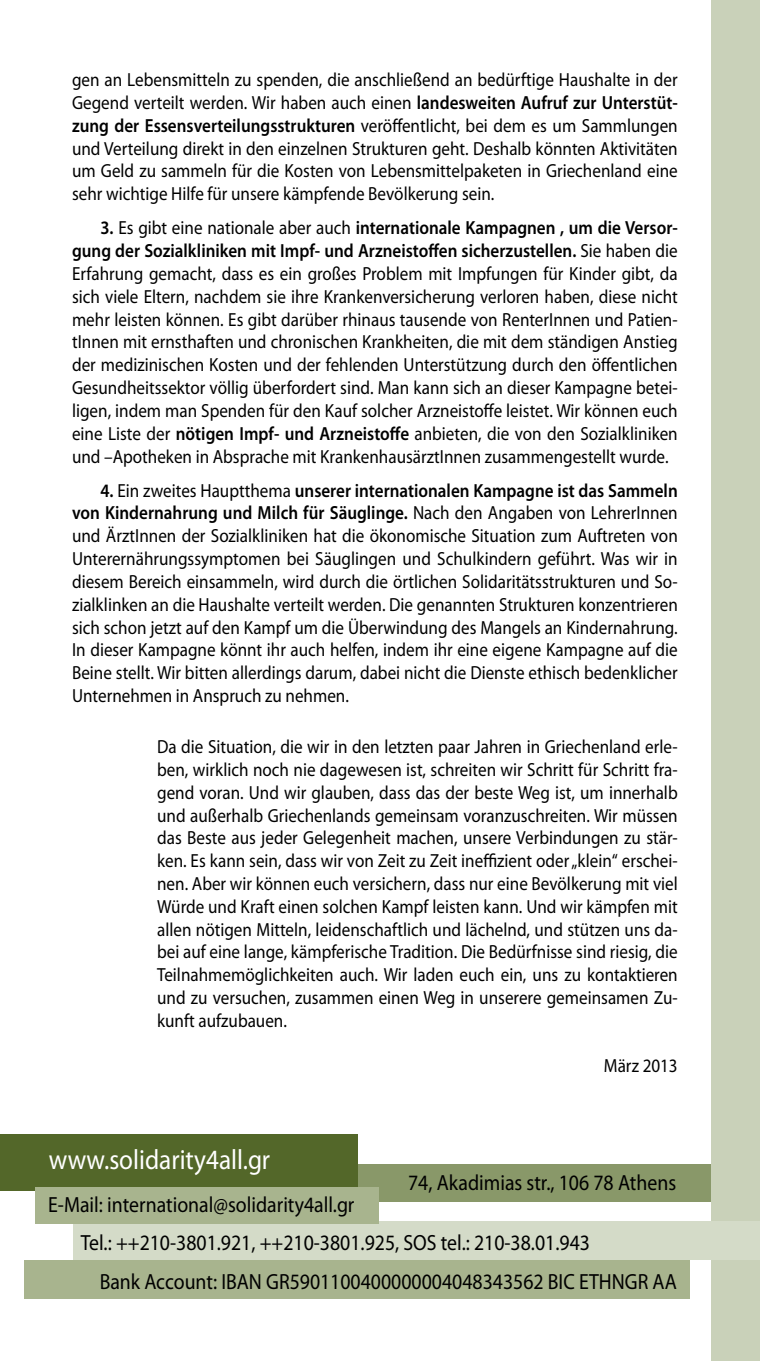
<style>
.page{position:relative;width:760px;height:1361px;background:#fff}
.page>*{position:absolute;margin:0;border:0;box-sizing:border-box;transform-origin:0 0}
.t1{font:28px "Myriad Pro";color:#fff;scale:.9 1}
.t2{font:22px "Myriad Pro";color:#000;scale:.9 1}
.t3{font:19px/22.8px "Myriad Pro";color:#000;text-align:justify;scale:.9 1}
.s1{font-weight:600}
</style>
<div class="page">
<div style="left:333px;top:1164px;width:427px;height:38px;background:#899869"></div>
<div style="left:711px;top:0;width:49px;height:1361px;background:#c9d1b9"></div>
<div style="left:74px;top:1221px;width:686px;height:38px;background:#d4dbc8"></div>
<div style="left:0;top:1134px;width:357px;height:56px;background:#536729"></div>
<div style="left:35px;top:1187px;width:343px;height:36px;background:#a8b48e"></div>
<div style="left:24px;top:1260px;width:665px;height:39px;background:#a8b48e"></div>
<p class="t3" style="left:72px;top:68px;width:674px">gen an Lebensmitteln zu spenden, die anschließend an bedürftige Haushalte in der Gegend verteilt werden. Wir haben auch einen <span class="s1">landesweiten Aufruf zur Unterstüt&shy;zung der Essensverteilungsstrukturen</span> veröffentlicht, bei dem es um Sammlungen und Verteilung direkt in den einzelnen Strukturen geht. Deshalb könnten Aktivitäten um Geld zu sammeln für die Kosten von Lebensmittelpaketen in Griechenland eine sehr wichtige Hilfe für unsere kämpfende Bevölkerung sein.</p>
<p class="t3" style="left:72px;top:216px;width:674px;text-indent:28px"><span class="s1">3.</span> Es gibt eine nationale aber auch <span class="s1">internationale Kampagnen , um die Versor&shy;gung der Sozialkliniken mit Impf- und Arzneistoffen sicherzustellen.</span> Sie haben die Erfahrung gemacht, dass es ein großes Problem mit Impfungen für Kinder gibt, da sich viele Eltern, nachdem sie ihre Krankenversicherung verloren haben, diese nicht mehr leisten können. Es gibt darüber rhinaus tausende von RenterInnen und Patien&shy;tInnen mit ernsthaften und chronischen Krankheiten, die mit dem ständigen Anstieg der medizinischen Kosten und der fehlenden Unterstützung durch den öffentlichen Gesundheitssektor völlig überfordert sind. Man kann sich an dieser Kampagne betei&shy;ligen, indem man Spenden für den Kauf solcher Arzneistoffe leistet. Wir können euch eine Liste der <span class="s1">nötigen Impf- und Arzneistoffe</span> anbieten, die von den Sozialkliniken und –Apotheken in Absprache mit KrankenhausärztInnen zusammengestellt wurde.</p>
<p class="t3" style="left:72px;top:478px;width:674px;text-indent:28px"><span class="s1">4.</span> Ein zweites Hauptthema <span class="s1">unserer internationalen Kampagne ist das Sammeln von Kindernahrung und Milch für Säuglinge.</span> Nach den Angaben von LehrerInnen und ÄrztInnen der Sozialkliniken hat die ökonomische Situation zum Auftreten von Unterernährungssymptomen bei Säuglingen und Schulkindern geführt. Was wir in diesem Bereich einsammeln, wird durch die örtlichen Solidaritätsstrukturen und So&shy;zialklinken an die Haushalte verteilt werden. Die genannten Strukturen konzentrieren sich schon jetzt auf den Kampf um die Überwindung des Mangels an Kindernahrung.<br>In dieser Kampagne könnt ihr auch helfen, indem ihr eine eigene Kampagne auf die Beine stellt. Wir bitten allerdings darum, dabei nicht die Dienste ethisch bedenklicher Unternehmen in Anspruch zu nehmen.</p>
<p class="t3" style="left:157px;top:735px;width:580px">Da die Situation, die wir in den letzten paar Jahren in Griechenland erle&shy;ben, wirklich noch nie dagewesen ist, schreiten wir Schritt für Schritt fra&shy;gend voran. Und wir glauben, dass das der beste Weg ist, um innerhalb und außerhalb Griechenlands gemeinsam voranzuschreiten. Wir müssen das Beste aus jeder Gelegenheit machen, unsere Verbindungen zu stär&shy;ken. Es kann sein, dass wir von Zeit zu Zeit ineffizient oder „klein“ erschei&shy;nen. Aber wir können euch versichern, dass nur eine Bevölkerung mit viel Würde und Kraft einen solchen Kampf leisten kann. Und wir kämpfen mit allen nötigen Mitteln, leidenschaftlich und lächelnd, und stützen uns da&shy;bei auf eine lange, kämpferische Tradition. Die Bedürfnisse sind riesig, die Teilnahmemöglichkeiten auch. Wir laden euch ein, uns zu kontaktieren und zu versuchen, zusammen einen Weg in unserere gemeinsamen Zu&shy;kunft aufzubauen.</p>
<p class="t3" style="left:604px;top:1054px;width:84px">März 2013</p>
<h1 class="t1" style="left:49px;top:1142px;width:247px">www.solidarity4all.gr</h1>
<p class="t2" style="left:48px;top:1191px;width:342px">E-Mail: international@solidarity4all.gr</p>
<p class="t2" style="left:408px;top:1169px;width:299px">74, Akadimias str., 106 78 Athens</p>
<p class="t2" style="left:81px;top:1228px;width:567px">Tel.: ++210-3801.921, ++210-3801.925, SOS tel.: 210-38.01.943</p>
<p class="t2" style="left:100px;top:1268px;width:643px">Bank Account: ΙΒΑΝ GR5901100400000004048343562 BIC ETHNGR AA</p>
</div>
